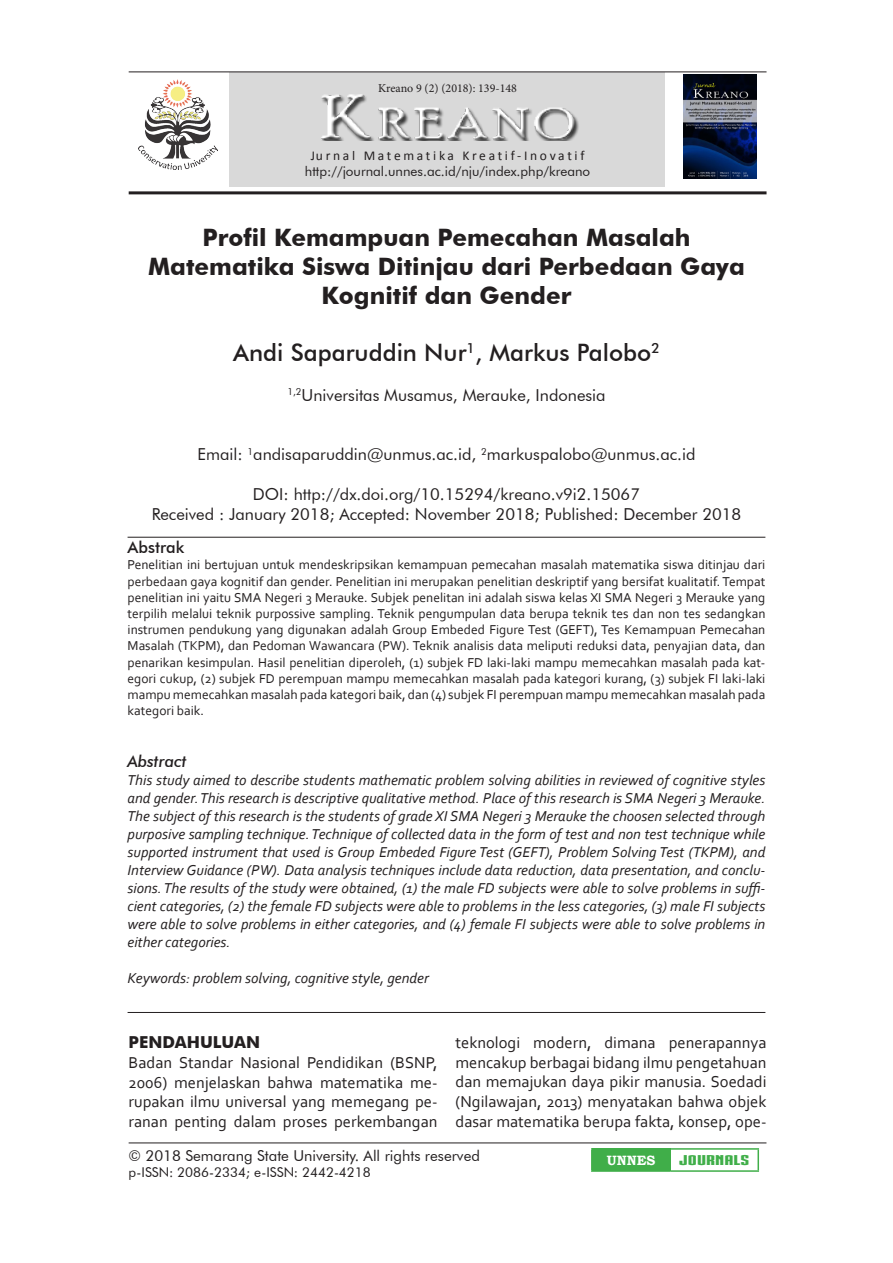
<style>
.page{position:relative;width:893px;height:1263px;background:#fff}
.page>*{position:absolute;margin:0;border:0;box-sizing:border-box;transform-origin:0 0}
.Judul{font:700 24px/28.8px "Futura BT";color:#231f20;text-align:center}
.Judul-2{font:500 24px "Futura BT";color:#231f20}
.ISI_pertama{font:16.5px/19.8px "Corbel";color:#231f20;text-align:justify}
.Jurusan{font:16.5px "Futura BT";color:#231f20}
.BAB{font:700 16.5px "Futura BT";color:#231f20}
.t1{font:italic 500 16.5px "Futura BT";color:#231f20}
.t2{font:500 16.5px "Futura BT";color:#231f20}
.t3{font:italic 15px/18px "Corbel";color:#231f20;text-align:justify}
.Jurusan-2{font:15px "Futura BT";color:#231f20}
.t4{font:13.5px/16.2px "Corbel";color:#231f20;text-align:justify}
.Nama_Penulis{font:13.5px "Futura BT";color:#231f20}
.t5{font:13.5px "Calibri";letter-spacing:.2em;color:#231f20}
.Keywords{font:13.5px "IRONMANOFWAR002 NCV";color:#40ae49;scale:1.53 1}
.Keywords-2{font:700 13.5px "Bookman Old Style";color:#fff}
.t6{font:12px "Minion Pro";color:#231f20}
</style>
<div class="page">
<div style="left:230px;top:72px;width:435px;height:115px;background:#d9d9d9"></div>
<hr style="left:129px;top:72px;width:637px;height:1px;background:#231f20">
<hr style="left:129px;top:191px;width:637px;height:3px;background:#231f20">
<hr style="left:128px;top:537px;width:637px;height:1px;background:#231f20">
<div style="left:592px;top:1149px;width:78px;height:22px;background:#40ae49"></div>
<hr style="left:591px;top:1148px;width:79px;height:2px;background:#40ae49">
<hr style="left:591px;top:1150px;width:2px;height:20px;background:#40ae49">
<hr style="left:670px;top:1148px;width:89px;height:2px;background:#40ae49">
<hr style="left:757px;top:1150px;width:2px;height:20px;background:#40ae49">
<hr style="left:591px;top:1170px;width:79px;height:2px;background:#40ae49">
<hr style="left:670px;top:1170px;width:89px;height:2px;background:#40ae49">
<hr style="left:129px;top:1142px;width:637px;height:1px;background:#231f20">
<img style="left:139px;top:80px;width:78px;height:89px">
<img style="left:683px;top:74px;width:74px;height:105px">
<img style="left:321px;top:94px;width:258px;height:47px">
<hr style="left:128px;top:1012px;width:637px;height:1px;background:#231f20">
<p class="t6" style="left:378px;top:80px;width:140px">Kreano 9 (2) (2018): 139-148</p>
<p class="t5" style="left:311px;top:147px;width:275px">Jurnal Matematika Kreatif-Inovatif</p>
<p class="Nama_Penulis" style="left:305px;top:163px;width:287px">http://journal.unnes.ac.id/nju/index.php/kreano</p>
<p class="Judul" style="left:148px;top:223px;width:598px">Profil Kemampuan Pemecahan Masalah<br>Matematika Siswa Ditinjau dari Perbedaan Gaya<br>Kognitif dan Gender</p>
<p class="Judul-2" style="left:233px;top:338px;width:428px">Andi Saparuddin Nur<sup>1</sup>, Markus Palobo<sup>2</sup></p>
<p class="Jurusan" style="left:287px;top:385px;width:320px"><sup>1,2</sup>Universitas Musamus, Merauke, Indonesia</p>
<p class="Jurusan" style="left:198px;top:444px;width:499px">Email: <sup>1</sup>andisaparuddin@unmus.ac.id, <sup>2</sup>markuspalobo@unmus.ac.id</p>
<p class="Jurusan" style="left:253px;top:484px;width:389px">DOI: http://dx.doi.org/10.15294/kreano.v9i2.15067</p>
<p class="Jurusan" style="left:152px;top:504px;width:591px">Received : January 2018; Accepted: November 2018; Published: December 2018</p>
<p class="t2" style="left:128px;top:537px;width:58px">Abstrak</p>
<p class="t4" style="left:128px;top:556px;width:639px">Penelitian ini bertujuan untuk mendeskripsikan kemampuan pemecahan masalah matematika siswa ditinjau dari perbedaan gaya kognitif dan gender. Penelitian ini merupakan penelitian deskriptif yang bersifat kualitatif. Tempat penelitian ini yaitu SMA Negeri 3 Merauke. Subjek penelitan ini adalah siswa kelas XI SMA Negeri 3 Merauke yang terpilih melalui teknik purpossive sampling. Teknik pengumpulan data berupa teknik tes dan non tes sedangkan instrumen pendukung yang digunakan adalah Group Embeded Figure Test (GEFT), Tes Kemampuan Pemecahan Masalah (TKPM), dan Pedoman Wawancara (PW). Teknik analisis data meliputi reduksi data, penyajian data, dan penarikan kesimpulan. Hasil penelitian diperoleh, (1) subjek FD laki-laki mampu memecahkan masalah pada kat&shy;egori cukup, (2) subjek FD perempuan mampu memecahkan masalah pada kategori kurang, (3) subjek FI laki-laki mampu memecahkan masalah pada kategori baik, dan (4) subjek FI perempuan mampu memecahkan masalah pada kategori baik.</p>
<p class="t1" style="left:128px;top:751px;width:61px">Abstract</p>
<p class="t3" style="left:128px;top:771px;width:639px">This study aimed to describe students mathematic problem solving abilities in reviewed of cognitive styles and gender. This research is descriptive qualitative method. Place of this research is SMA Negeri 3 Merauke.<br>The subject of this research is the students of grade XI SMA Negeri 3 Merauke the choosen selected through purposive sampling technique. Technique of collected data in the form of test and non test technique while supported instrument that used is Group Embeded Figure Test (GEFT), Problem Solving Test (TKPM), and Interview Guidance (PW). Data analysis techniques include data reduction, data presentation, and conclu&shy;sions. The results of the study were obtained, (1) the male FD subjects were able to solve problems in suffi&shy;cient categories, (2) the female FD subjects were able to problems in the less categories, (3) male FI subjects were able to solve problems in either categories, and (4) female FI subjects were able to solve problems in either categories.</p>
<p class="t3" style="left:128px;top:969px;width:303px">Keywords: problem solving, cognitive style, gender</p>
<p class="BAB" style="left:129px;top:1032px;width:133px">PENDAHULUAN</p>
<p class="ISI_pertama" style="left:129px;top:1052px;width:310px">Badan Standar Nasional Pendidikan (BSNP, 2006) menjelaskan bahwa matematika me&shy;rupakan ilmu universal yang memegang pe&shy;ranan penting dalam proses perkembangan</p>
<p class="ISI_pertama" style="left:455px;top:1032px;width:312px">teknologi modern, dimana penerapannya mencakup berbagai bidang ilmu pengetahuan dan memajukan daya pikir manusia. Soedadi (Ngilawajan, 2013) menyatakan bahwa objek dasar matematika berupa fakta, konsep, ope-</p>
<p class="Jurusan-2" style="left:129px;top:1146px;width:353px">© 2018 Semarang State University. All rights reserved</p>
<p class="Keywords-2" style="left:607px;top:1150px;width:50px">UNNES</p>
<p class="Keywords" style="left:679px;top:1151px;width:48px">JOURNALS</p>
<p class="Nama_Penulis" style="left:129px;top:1164px;width:244px">p-ISSN: 2086-2334; e-ISSN: 2442-4218</p>
</div>
